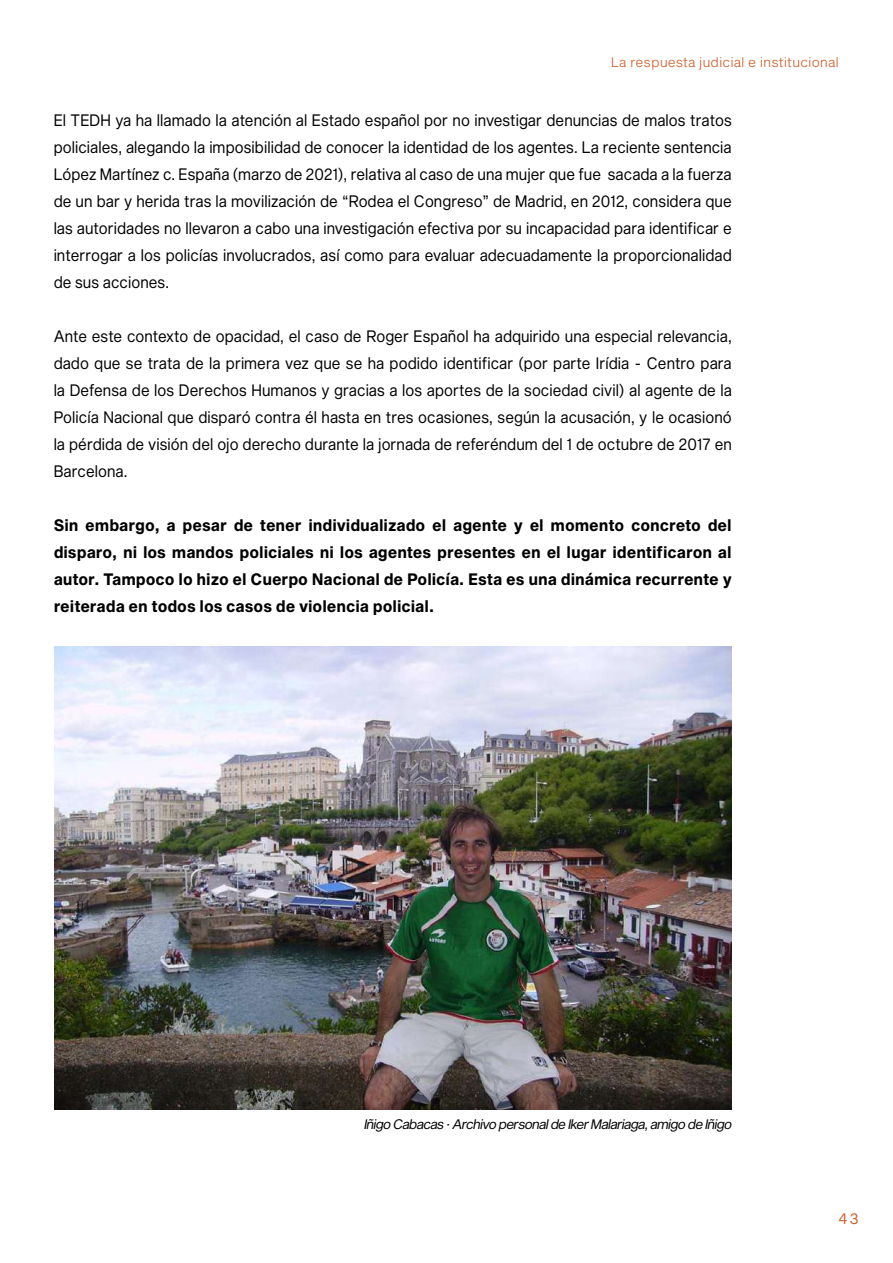
<style>
.page{position:relative;width:893px;height:1263px;background:#fff}
.page>*{position:absolute;margin:0;border:0;box-sizing:border-box;transform-origin:0 0}
.t1{font:16.2px/27px "Sequel Sans Book Disp";letter-spacing:.05em;color:#000;text-align:justify;scale:.92 1}
.t2{font:16.2px/27px "Sequel Sans Bold Head";letter-spacing:.04em;color:#000;text-align:justify;scale:.92 1}
.t3{font:15px "Sequel Sans Book Disp";color:#cf5c27}
.t4{font:italic 13.5px "Sequel Sans Book Disp";color:#000}
.t5{font:13.5px "Sequel Sans Light Body";color:#cf5c27}
</style>
<div class="page">
<img style="left:54px;top:646px;width:677px;height:464px">
<p class="t5" style="left:611px;top:53px;width:230px">La respuesta judicial e institucional</p>
<p class="t1" style="left:54px;top:107px;width:738px">El TEDH ya ha llamado la atención al Estado español por no investigar denuncias de malos tratos policiales, alegando la imposibilidad de conocer la identidad de los agentes. La reciente sentencia López Martínez c. España (marzo de 2021), relativa al caso de una mujer que fue sacada a la fuerza de un bar y herida tras la movilización de “Rodea el Congreso” de Madrid, en 2012, considera que las autoridades no llevaron a cabo una investigación efectiva por su incapacidad para identificar e interrogar a los policías involucrados, así como para evaluar adecuadamente la proporcionalidad de sus acciones.</p>
<p class="t1" style="left:54px;top:323px;width:738px">Ante este contexto de opacidad, el caso de Roger Español ha adquirido una especial relevancia, dado que se trata de la primera vez que se ha podido identificar (por parte Irídia - Centro para la Defensa de los Derechos Humanos y gracias a los aportes de la sociedad civil) al agente de la Policía Nacional que disparó contra él hasta en tres ocasiones, según la acusación, y le ocasionó la pérdida de visión del ojo derecho durante la jornada de referéndum del 1 de octubre de 2017 en Barcelona.</p>
<p class="t2" style="left:54px;top:512px;width:738px">Sin embargo, a pesar de tener individualizado el agente y el momento concreto del disparo, ni los mandos policiales ni los agentes presentes en el lugar identificaron al autor. Tampoco lo hizo el Cuerpo Nacional de Policía. Esta es una dinámica recurrente y reiterada en todos los casos de violencia policial.</p>
<p class="t4" style="left:364px;top:1114px;width:373px">Iñigo Cabacas·Archivo personalde IkerMalariaga,amigo de Iñigo</p>
<p class="t3" style="left:839px;top:1207px;width:21px">43</p>
</div>
